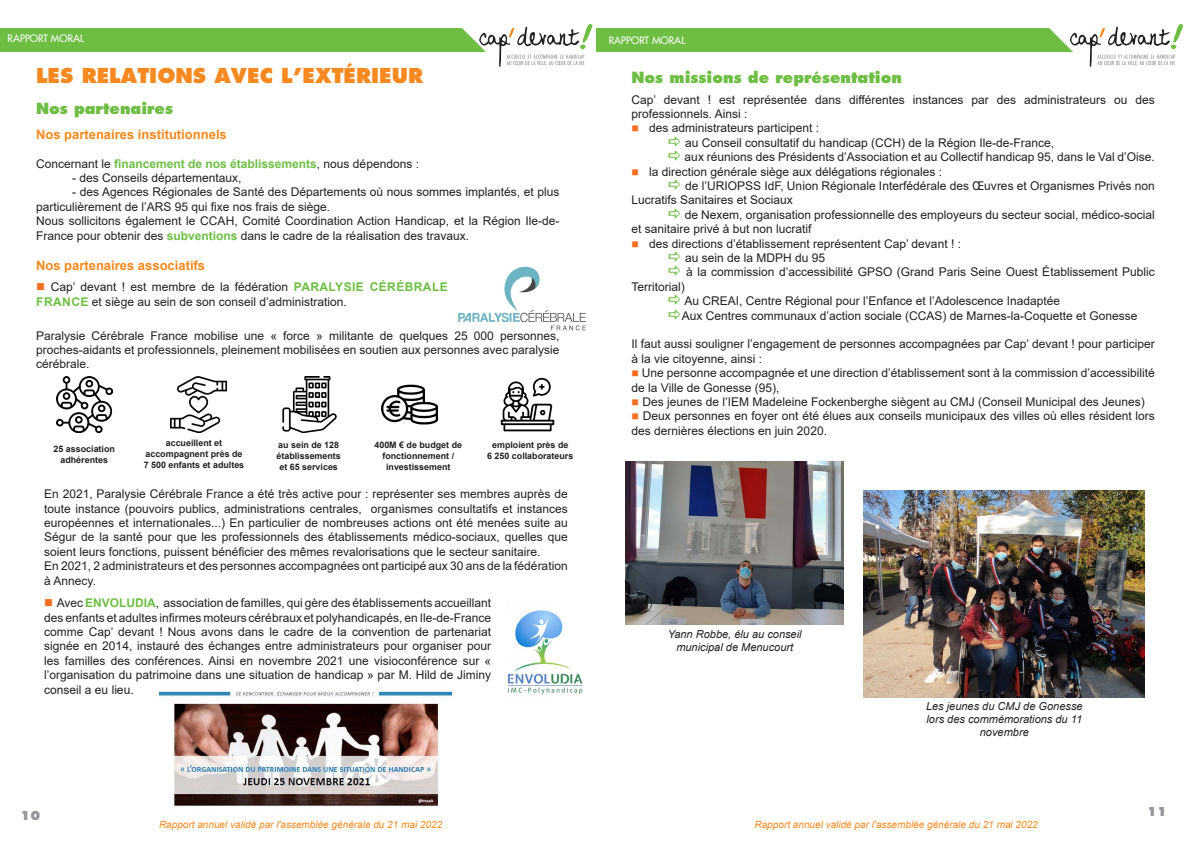
<style>
.page{position:relative;width:1191px;height:842px;background:#fff}
.page>*{position:absolute;margin:0;border:0;box-sizing:border-box;transform-origin:0 0}
.t1{font:800 20px "Futura";color:#f6891f}
.t2{font:800 15px "Futura";color:#6ebe44}
.t3{font:700 13px "Arial";color:#f6891f}
.t4{font:12px/14.4px "Arial";color:#231f20}
.t5{font:700 12px "Arial";color:#6ebe44}
.t6{font:800 12px "Futura";color:#939598}
.t7{font:italic 11px/13.2px "Arial";color:#231f20;text-align:center}
.t8{font:italic 10px "Arial";color:#f6891f}
.t9{font:500 10px "Futura Std";color:#fff}
.t10{font:700 8.9px/10.7px "Arial";color:#231f20;text-align:center}
.s1{font-weight:400;color:#231f20}
.s2{font-weight:700;color:#6ebe44}
</style>
<div class="page">
<div style="left:0;top:28px;width:499px;height:23px;background:#6ebe44"></div>
<svg style="left:455px;top:24px;width:137px;height:43px"></svg>
<img style="left:458px;top:266px;width:128px;height:65px">
<img style="left:507px;top:610px;width:76px;height:85px">
<img style="left:171px;top:377px;width:56px;height:56px">
<img style="left:382px;top:384px;width:56px;height:41px">
<img style="left:500px;top:377px;width:55px;height:55px">
<img style="left:56px;top:377px;width:56px;height:56px">
<img style="left:282px;top:377px;width:55px;height:56px">
<img style="left:159px;top:688px;width:292px;height:120px">
<div style="left:596px;top:28px;width:499px;height:23px;background:#6ebe44"></div>
<svg style="left:1036px;top:24px;width:147px;height:43px"></svg>
<img style="left:626px;top:461px;width:217px;height:164px">
<img style="left:864px;top:491px;width:280px;height:207px">
<p class="t9" style="left:8px;top:32px;width:78px">RAPPORT MORAL</p>
<h1 class="t1" style="left:36px;top:63px;width:389px">LES RELATIONS AVEC L’EXTÉRIEUR</h1>
<p class="t2" style="left:36px;top:99px;width:139px">Nos partenaires</p>
<p class="t3" style="left:36px;top:127px;width:192px">Nos partenaires institutionnels</p>
<p class="t5" style="left:36px;top:157px;width:384px"><span class="s1">Concernant le</span> financement de nos établissements<span class="s1">, nous dépendons :</span></p>
<p class="t4" style="left:72px;top:171px;width:171px">- des Conseils départementaux,</p>
<p class="t4" style="left:36px;top:185px;width:525px;text-indent:36px">- des Agences Régionales de Santé des Départements où nous sommes implantés, et plus particulièrement de l’ARS 95 qui fixe nos frais de siège.<br>Nous sollicitons également le CCAH, Comité Coordination Action Handicap, et la Région Ile-de-France pour obtenir des <span class="s2">subventions</span> dans le cadre de la réalisation des travaux.</p>
<p class="t3" style="left:36px;top:258px;width:171px">Nos partenaires associatifs</p>
<p class="t4" style="left:36px;top:280px;width:413px;text-indent:14px">Cap’ devant ! est membre de la fédération <span class="s2">PARALYSIE CÉRÉBRALE<br>FRANCE</span> et siège au sein de son conseil d’administration.</p>
<p class="t4" style="left:36px;top:328px;width:525px;text-align:justify">Paralysie Cérébrale France mobilise une « force » militante de quelques 25 000 personnes, proches-aidants et professionnels, pleinement mobilisées en soutien aux personnes avec paralysie cérébrale.</p>
<p class="t10" style="left:54px;top:443px;width:63px">25 association adhérentes</p>
<p class="t10" style="left:144px;top:438px;width:102px">accueillent et accompagnent près de<br>7 500 enfants et adultes</p>
<p class="t10" style="left:276px;top:440px;width:66px">au sein de 128 établissements et 65 services</p>
<p class="t10" style="left:374px;top:440px;width:89px">400M € de budget de fonctionnement / investissement</p>
<p class="t10" style="left:487px;top:440px;width:88px">emploient près de<br>6 250 collaborateurs</p>
<p class="t4" style="left:44px;top:487px;width:525px">En 2021, Paralysie Cérébrale France a été très active pour : représenter ses membres auprès de toute instance (pouvoirs publics, administrations centrales, organismes consultatifs et instances européennes et internationales...) En particulier de nombreuses actions ont été menées suite au Ségur de la santé pour que les professionnels des établissements médico-sociaux, quelles que soient leurs fonctions, puissent bénéficier des mêmes revalorisations que le secteur sanitaire.<br>En 2021, 2 administrateurs et des personnes accompagnées ont participé aux 30 ans de la fédération à Annecy.</p>
<p class="t4" style="left:44px;top:596px;width:448px;text-align:justify;text-indent:12px">Avec <span class="s2">ENVOLUDIA</span>, association de familles, qui gère des établissements accueillant des enfants et adultes infirmes moteurs cérébraux et polyhandicapés, en Ile-de-France comme Cap’ devant ! Nous avons dans le cadre de la convention de partenariat signée en 2014, instauré des échanges entre administrateurs pour organiser pour les familles des conférences. Ainsi en novembre 2021 une visioconférence sur « l’organisation du patrimoine dans une situation de handicap » par M. Hild de Jiminy conseil a eu lieu.</p>
<p class="t6" style="left:20px;top:808px;width:21px">10</p>
<p class="t8" style="left:159px;top:819px;width:285px">Rapport annuel validé par l'assemblée générale du 21 mai 2022</p>
<p class="t9" style="left:609px;top:34px;width:78px">RAPPORT MORAL</p>
<p class="t2" style="left:631px;top:68px;width:272px">Nos missions de représentation</p>
<p class="t4" style="left:631px;top:92px;width:525px">Cap’ devant ! est représentée dans différentes instances par des administrateurs ou des</p>
<p class="t4" style="left:631px;top:107px;width:118px">professionnels. Ainsi :</p>
<p class="t4" style="left:649px;top:121px;width:172px">des administrateurs participent :</p>
<p class="t4" style="left:685px;top:135px;width:370px">au Conseil consultatif du handicap (CCH) de la Région Ile-de-France,</p>
<p class="t4" style="left:684px;top:150px;width:472px">aux réunions des Présidents d’Association et au Collectif handicap 95, dans le Val d’Oise.</p>
<p class="t4" style="left:649px;top:164px;width:294px">la direction générale siège aux délégations régionales :</p>
<p class="t4" style="left:685px;top:179px;width:471px">de l’URIOPSS IdF, Union Régionale Interfédérale des Œuvres et Organismes Privés non</p>
<p class="t4" style="left:631px;top:193px;width:163px">Lucratifs Sanitaires et Sociaux</p>
<p class="t4" style="left:685px;top:207px;width:471px">de Nexem, organisation professionnelle des employeurs du secteur social, médico-social</p>
<p class="t4" style="left:631px;top:222px;width:182px">et sanitaire privé à but non lucratif</p>
<p class="t4" style="left:649px;top:236px;width:313px">des directions d’établissement représentent Cap’ devant ! :</p>
<p class="t4" style="left:685px;top:251px;width:142px">au sein de la MDPH du 95</p>
<p class="t4" style="left:686px;top:265px;width:470px">à la commission d’accessibilité GPSO (Grand Paris Seine Ouest Établissement Public</p>
<p class="t4" style="left:631px;top:279px;width:55px">Territorial)</p>
<p class="t4" style="left:684px;top:294px;width:377px">Au CREAI, Centre Régional pour l’Enfance et l’Adolescence Inadaptée</p>
<p class="t4" style="left:682px;top:308px;width:457px">Aux Centres communaux d’action sociale (CCAS) de Marnes-la-Coquette et Gonesse</p>
<p class="t4" style="left:631px;top:337px;width:525px">Il faut aussi souligner l’engagement de personnes accompagnées par Cap’ devant ! pour participer à la vie citoyenne, ainsi :</p>
<p class="t4" style="left:631px;top:366px;width:525px;text-indent:10px">Une personne accompagnée et une direction d’établissement sont à la commission d’accessibilité de la Ville de Gonesse (95),</p>
<p class="t4" style="left:642px;top:395px;width:504px">Des jeunes de l’IEM Madeleine Fockenberghe siègent au CMJ (Conseil Municipal des Jeunes)</p>
<p class="t4" style="left:643px;top:409px;width:513px">Deux personnes en foyer ont été élues aux conseils municipaux des villes où elles résident lors</p>
<p class="t4" style="left:631px;top:423px;width:197px">des dernières élections en juin 2020.</p>
<p class="t7" style="left:668px;top:628px;width:135px">Yann Robbe, élu au conseil municipal de Menucourt</p>
<p class="t7" style="left:926px;top:700px;width:158px">Les jeunes du CMJ de Gonesse lors des commémorations du 11 novembre</p>
<p class="t8" style="left:754px;top:819px;width:285px">Rapport annuel validé par l'assemblée générale du 21 mai 2022</p>
<p class="t6" style="left:1147px;top:804px;width:21px">11</p>
</div>
